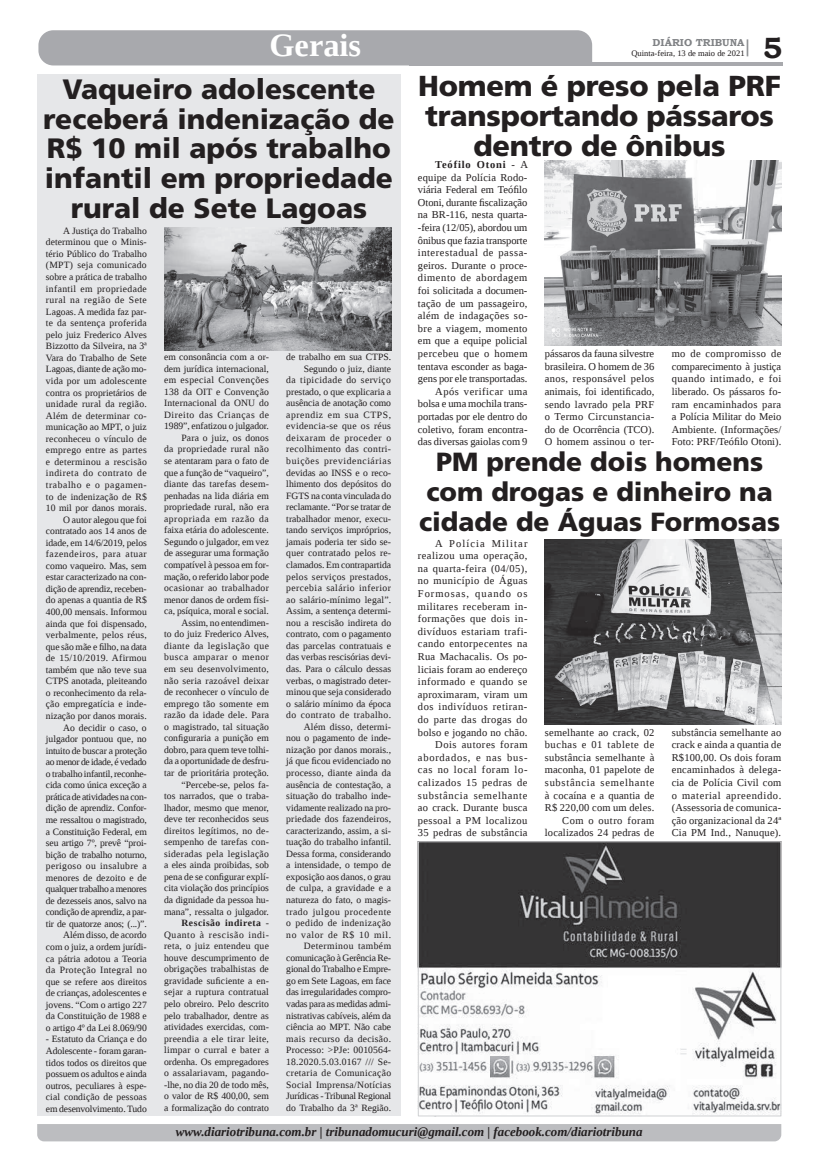
<style>
.page{position:relative;width:821px;height:1166px;background:#fff}
.page>*{position:absolute;margin:0;border:0;box-sizing:border-box;transform-origin:0 0}
.t1{font:700 32.38px "Liberation Serif";color:#fff}
.t2{font:700 29.31px "Bookman Old Style";color:#231f20}
.t3{font:900 28.88px/29.8px "Frutiger LT Std";letter-spacing:-.01em;color:#231f20;text-align:center}
.t4{font:900 28px/29.8px "Frutiger LT Std";color:#231f20;text-align:center}
.t5{font:900 26.25px/29.8px "Frutiger LT Std";color:#231f20;text-align:center}
.t6{font:italic 700 12.95px "Liberation Serif";color:#231f20}
.t7{font:10.5px/12.6px "Liberation Serif";letter-spacing:.02em;color:#231f20;text-align:justify}
.t8{font:10.5px/12.6px "Liberation Serif";color:#231f20;text-align:right}
.t9{font:10.5px/12.6px "Liberation Serif";letter-spacing:.04em;color:#231f20;text-align:right}
.t10{font:700 10.06px "Bookman Old Style";color:#808285}
.t11{font:9.62px/11.5px "Liberation Serif";color:#231f20;text-align:right}
.t12{font:8.4px "Liberation Serif";color:#231f20}
.s1{font-weight:700}
</style>
<div class="page">
<hr style="left:409px;top:62px;width:374px;height:3px;background:#a8a9ad">
<div style="left:38px;top:30px;width:554px;height:35px;background:#a8a9ad"></div>
<svg style="left:747px;top:39px;width:1px;height:17px"></svg>
<div style="left:37px;top:1124px;width:744px;height:17px;background:#bcbdc0"></div>
<div style="left:37px;top:74px;width:364px;height:1042px;background:#e6e7e9"></div>
<img style="left:545px;top:161px;width:236px;height:184px">
<img style="left:545px;top:539px;width:236px;height:185px">
<img style="left:420px;top:843px;width:359px;height:271px">
<div style="left:418px;top:841px;width:363px;height:275px;border:1px solid #d1d2d4"></div>
<img style="left:164px;top:227px;width:227px;height:124px">
<h1 class="t1" style="left:269px;top:24px;width:93px">Gerais</h1>
<h3 class="t4" style="left:43px;top:74px;width:353px">Vaqueiro adolescente receberá indenização de<br>R$ 10 mil após trabalho infantil em propriedade rural de Sete Lagoas</h3>
<p class="t11" style="left:46px;top:225px;width:102px">A Justiça do Trabalho determinou que o Minis&shy;tério Público do Trabalho (MPT) seja comunicado sobre a prática de trabalho infantil em propriedade rural na região de Sete<br>Lagoas. A medida faz par&shy;te da sentença proferida pelo juiz Frederico Alves<br>Bizzotto da Silveira, na 3ª<br>Vara do Trabalho de Sete<br>Lagoas, diante de ação mo&shy;vida por um adolescente contra os proprietários de unidade rural da região.<br>Além de determinar co&shy;municação ao MPT, o juiz reconheceu o vínculo de emprego entre as partes e determinou a rescisão indireta do contrato de trabalho e o pagamen&shy;to de indenização de R$<br>10 mil por danos morais.<br>O autor alegou que foi contratado aos 14 anos de idade, em 14/6/2019, pelos fazendeiros, para atuar como vaqueiro. Mas, sem estar caracterizado na con&shy;dição de aprendiz, receben&shy;do apenas a quantia de R$<br>400,00 mensais. Informou ainda que foi dispensado, verbalmente, pelos réus, que são mãe e filho, na data de 15/10/2019. Afirmou também que não teve sua<br>CTPS anotada, pleiteando o reconhecimento da rela&shy;ção empregatícia e inde&shy;nização por danos morais.<br>Ao decidir o caso, o julgador pontuou que, no intuito de buscar a proteção ao menor de idade, é vedado o trabalho infantil, reconhe&shy;cida como única exceção a prática de atividades na con&shy;dição de aprendiz. Confor&shy;me ressaltou o magistrado, a Constituição Federal, em seu artigo 7º, prevê “proi&shy;bição de trabalho noturno, perigoso ou insalubre a menores de dezoito e de qualquer trabalho a menores de dezesseis anos, salvo na condição de aprendiz, a par&shy;tir de quatorze anos; (...)”.<br>Além disso, de acordo com o juiz, a ordem jurídi&shy;ca pátria adotou a Teoria da Proteção Integral no que se refere aos direitos de crianças, adolescentes e jovens. “Com o artigo 227 da Constituição de 1988 e o artigo 4º da Lei 8.069/90</p>
<p class="t11" style="left:46px;top:1033px;width:102px;text-align:justify">- Estatuto da Criança e do Adolescente - foram garan&shy;tidos todos os direitos que possuem os adultos e ainda outros, peculiares à espe&shy;cial condição de pessoas em desenvolvimento. Tudo</p>
<p class="t11" style="left:164px;top:351px;width:106px">em consonância com a or&shy;dem jurídica internacional, em especial Convenções<br>138 da OIT e Convenção<br>Internacional da ONU do<br>Direito das Crianças de<br>1989”, enfatizou o julgador.<br>Para o juiz, os donos<br>da propriedade rural não se atentaram para o fato de que a função de “vaqueiro”, diante das tarefas desem&shy;penhadas na lida diária em propriedade rural, não era apropriada em razão da faixa etária do adolescente.<br>Segundo o julgador, em vez de assegurar uma formação compatível à pessoa em for&shy;mação, o referido labor pode ocasionar ao trabalhador menor danos de ordem físi&shy;ca, psíquica, moral e social.<br>Assim, no entendimen-<br>to do juiz Frederico Alves, diante da legislação que busca amparar o menor em seu desenvolvimento, não seria razoável deixar de reconhecer o vínculo de emprego tão somente em razão da idade dele. Para o magistrado, tal situação configuraria a punição em dobro, para quem teve tolhi&shy;da a oportunidade de desfru&shy;tar de prioritária proteção. “Percebe-se, pelos fa-<br>tos narrados, que o traba&shy;lhador, mesmo que menor, deve ter reconhecidos seus direitos legítimos, no de&shy;sempenho de tarefas con&shy;sideradas pela legislação a eles ainda proibidas, sob pena de se configurar explí&shy;cita violação dos princípios da dignidade da pessoa hu&shy;mana”, ressalta o julgador.<br><span class="s1">Rescisão indireta</span> -<br>Quanto à rescisão indi&shy;reta, o juiz entendeu que houve descumprimento de obrigações trabalhistas de gravidade suficiente a en&shy;sejar a ruptura contratual pelo obreiro. Pelo descrito pelo trabalhador, dentre as atividades exercidas, com&shy;preendia a ele tirar leite, limpar o curral e bater a ordenha. Os empregadores o assalariavam, pagando--lhe, no dia 20 de todo mês, o valor de R$ 400,00, sem a formalização do contrato</p>
<p class="t11" style="left:286px;top:351px;width:106px">de trabalho em sua CTPS.<br>Segundo o juiz, diante<br>da tipicidade do serviço prestado, o que explicaria a ausência de anotação como aprendiz em sua CTPS, evidencia-se que os réus deixaram de proceder o recolhimento das contri&shy;buições previdenciárias devidas ao INSS e o reco&shy;lhimento dos depósitos do<br>FGTS na conta vinculada do reclamante. “Por se tratar de trabalhador menor, execu&shy;tando serviços impróprios, jamais poderia ter sido se&shy;quer contratado pelos re&shy;clamados. Em contrapartida pelos serviços prestados, percebia salário inferior ao salário-mínimo legal”.<br>Assim, a sentença determi&shy;nou a rescisão indireta do contrato, com o pagamento das parcelas contratuais e das verbas rescisórias devi&shy;das. Para o cálculo dessas verbas, o magistrado deter&shy;minou que seja considerado o salário mínimo da época do contrato de trabalho.<br>Além disso, determi-<br>nou o pagamento de inde&shy;nização por danos morais., já que ficou evidenciado no processo, diante ainda da ausência de contestação, a situação do trabalho inde&shy;vidamente realizado na pro&shy;priedade dos fazendeiros, caracterizando, assim, a si&shy;tuação do trabalho infantil.<br>Dessa forma, considerando a intensidade, o tempo de exposição aos danos, o grau de culpa, a gravidade e a natureza do fato, o magis&shy;trado julgou procedente o pedido de indenização no valor de R$ 10 mil.<br>Determinou também comunicação à Gerência Re&shy;gional do Trabalho e Empre&shy;go em Sete Lagoas, em face das irregularidades compro&shy;vadas para as medidas admi&shy;nistrativas cabíveis, além da ciência ao MPT. Não cabe mais recurso da decisão.<br>Processo: &gt;PJe: 0010564-<br>18.2020.5.03.0167 /// Se&shy;cretaria de Comunicação<br>Social Imprensa/Notícias<br>Jurídicas - Tribunal Regional do Trabalho da 3ª Região.</p>
<p class="t10" style="left:653px;top:35px;width:93px">DIÁRIO TRIBUNA</p>
<p class="t12" style="left:631px;top:48px;width:115px">Quinta-feira, 13 de maio de 2021</p>
<h2 class="t2" style="left:763px;top:27px;width:21px">5</h2>
<h3 class="t3" style="left:418px;top:71px;width:364px">Homem é preso pela PRF transportando pássaros dentro de ônibus</h3>
<p class="t8" style="left:418px;top:158px;width:112px"><span class="s1">Teófilo Otoni</span> - A equipe da Polícia Rodo&shy;viária Federal em Teófilo<br>Otoni, durante fiscalização na BR-116, nesta quarta--feira (12/05), abordou um ônibus que fazia transporte interestadual de passa&shy;geiros. Durante o proce&shy;dimento de abordagem foi solicitada a documen&shy;tação de um passageiro, além de indagações so&shy;bre a viagem, momento em que a equipe policial percebeu que o homem tentava esconder as baga&shy;gens por ele transportadas.<br>Após verificar uma bolsa e uma mochila trans&shy;portadas por ele dentro do coletivo, foram encontra&shy;das diversas gaiolas com 9</p>
<p class="t7" style="left:545px;top:347px;width:111px">pássaros da fauna silvestre brasileira. O homem de 36 anos, responsável pelos animais, foi identificado, sendo lavrado pela PRF o Termo Circunstancia&shy;do de Ocorrência (TCO).<br>O homem assinou o ter-</p>
<p class="t7" style="left:672px;top:347px;width:111px">mo de compromisso de comparecimento à justiça quando intimado, e foi liberado. Os pássaros fo&shy;ram encaminhados para a Polícia Militar do Meio Ambiente. (Informações/ Foto: PRF/Teófilo Otoni).</p>
<h3 class="t5" style="left:419px;top:447px;width:363px">PM prende dois homens com drogas e dinheiro na cidade de Águas Formosas</h3>
<p class="t9" style="left:418px;top:537px;width:111px">A Polícia Militar realizou uma operação, na quarta-feira (04/05), no município de Águas<br>Formosas, quando os militares receberam in&shy;formações que dois in&shy;divíduos estariam trafi&shy;cando entorpecentes na<br>Rua Machacalis. Os po&shy;liciais foram ao endereço informado e quando se aproximaram, viram um dos indivíduos retiran&shy;do parte das drogas do bolso e jogando no chão.<br>Dois autores foram abordados, e nas bus&shy;cas no local foram lo&shy;calizados 15 pedras de substância semelhante ao crack. Durante busca pessoal a PM localizou<br>35 pedras de substância</p>
<p class="t7" style="left:545px;top:725px;width:111px;text-align:right">semelhante ao crack, 02 buchas e 01 tablete de substância semelhante à maconha, 01 papelote de substância semelhante à cocaína e a quantia de<br>R$ 220,00 com um deles.<br>Com o outro foram localizados 24 pedras de</p>
<p class="t7" style="left:672px;top:725px;width:111px">substância semelhante ao crack e ainda a quantia de R$100,00. Os dois foram encaminhados à delega&shy;cia de Polícia Civil com o material apreendido. (Assessoria de comunica&shy;ção organizacional da 24ª Cia PM Ind., Nanuque).</p>
<h3 class="t6" style="left:176px;top:1123px;width:468px">www.diariotribuna.com.br | tribunadomucuri@gmail.com | facebook.com/diariotribuna</h3>
</div>
